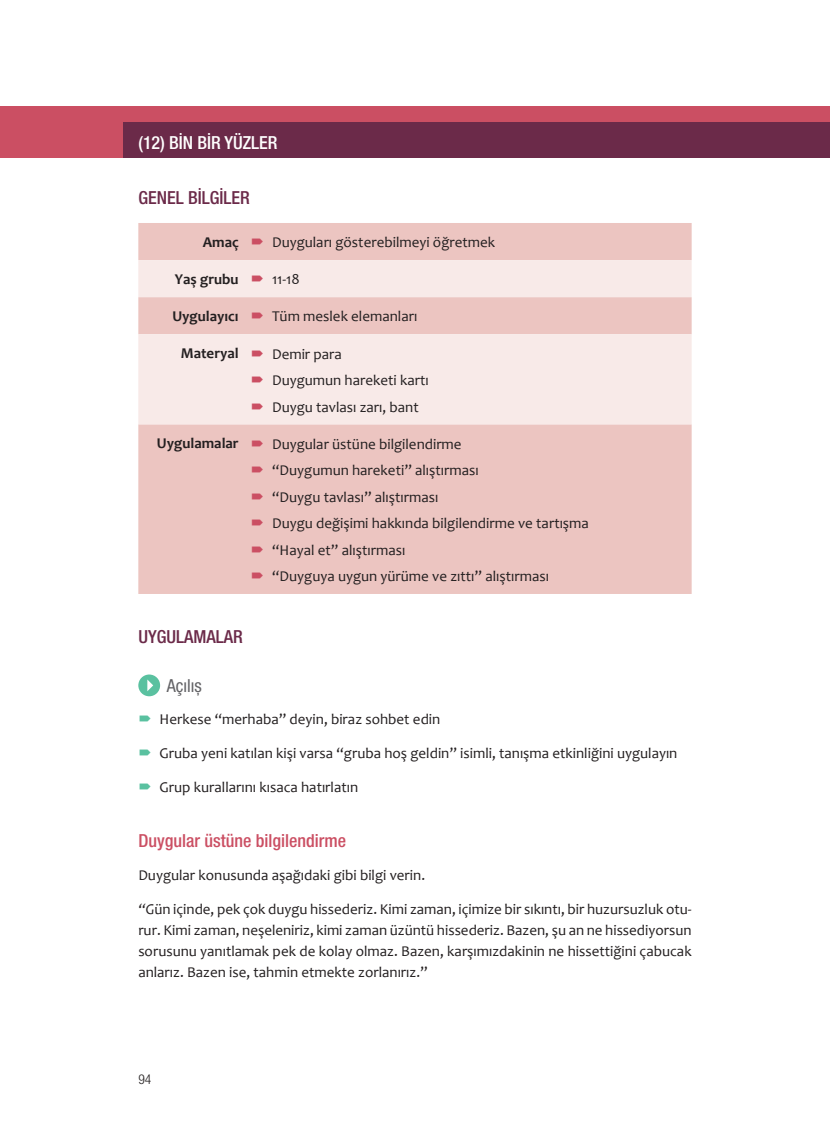
<style>
.page{position:relative;width:830px;height:1127px;background:#fff}
.page>*{position:absolute;margin:0;border:0;box-sizing:border-box;transform-origin:0 0}
.t1{font:500 condensed 18px "Helvetica Neue LT Pro";color:#cb4f63}
.t2{font:500 condensed 18px "Helvetica Neue LT Pro";color:#6b2a49}
.t3{font:500 condensed 18px "Helvetica Neue LT Pro";color:#fff}
.t4{font:condensed 18px "Helvetica Neue LT Pro";color:#636366}
.t5{font:15px/26.5px "Candara";color:#231f20}
.t6{font:700 15px "Candara";color:#231f20}
.t7{font:300 condensed 13.5px "Helvetica Neue LT Pro";color:#231f20}
.s1{font-style:italic}
</style>
<div class="page">
<div style="left:138px;top:223px;width:553px;height:371px;background:#ecc5c1"></div>
<svg style="left:138px;top:260px;width:553px;height:164px;fill:#f8eae8"></svg>
<div style="left:138px;top:674px;width:22px;height:22px;background:#5ac1a0;border-radius:50%"></div>
<svg style="left:147px;top:679px;width:6px;height:12px"></svg>
<div style="left:0;top:106px;width:829px;height:52px;background:#cb4f63"></div>
<div style="left:123px;top:123px;width:706px;height:35px;background:#6b2a49"></div>
<svg style="left:252px;top:239px;width:27px;height:9px"></svg>
<svg style="left:252px;top:276px;width:27px;height:9px"></svg>
<svg style="left:252px;top:313px;width:27px;height:9px"></svg>
<svg style="left:252px;top:350px;width:27px;height:9px"></svg>
<svg style="left:252px;top:377px;width:27px;height:9px"></svg>
<svg style="left:252px;top:403px;width:27px;height:9px"></svg>
<svg style="left:252px;top:440px;width:27px;height:10px"></svg>
<svg style="left:252px;top:467px;width:27px;height:9px"></svg>
<svg style="left:252px;top:493px;width:27px;height:10px"></svg>
<svg style="left:252px;top:520px;width:27px;height:9px"></svg>
<svg style="left:252px;top:546px;width:27px;height:10px"></svg>
<svg style="left:252px;top:573px;width:27px;height:9px"></svg>
<p class="t3" style="left:138px;top:132px;width:141px">(12) BİN BİR YÜZLER</p>
<p class="t2" style="left:138px;top:187px;width:113px">GENEL BİLGİLER</p>
<p class="t6" style="left:203px;top:232px;width:37px">Amaç</p>
<p class="t5" style="left:272px;top:229px;width:224px">Duyguları gösterebilmeyi öğretmek</p>
<p class="t6" style="left:175px;top:269px;width:65px">Yaş grubu</p>
<p class="t5" style="left:272px;top:266px;width:29px">11-18</p>
<p class="t6" style="left:172px;top:306px;width:68px">Uygulayıcı</p>
<p class="t5" style="left:272px;top:303px;width:147px">Tüm meslek elemanları</p>
<p class="t6" style="left:181px;top:343px;width:59px">Materyal</p>
<p class="t5" style="left:272px;top:340px;width:158px">Demir para<br>Duygumun hareketi kartı<br>Duygu tavlası zarı, bant</p>
<p class="t6" style="left:157px;top:434px;width:83px">Uygulamalar</p>
<p class="t5" style="left:272px;top:430px;width:318px">Duygular üstüne bilgilendirme<br>“Duygumun hareketi” alıştırması<br>“Duygu tavlası” alıştırması<br>Duygu değişimi hakkında bilgilendirme ve tartışma “Hayal et” alıştırması<br>“Duyguya uygun yürüme ve zıttı” alıştırması</p>
<p class="t2" style="left:138px;top:626px;width:106px">UYGULAMALAR</p>
<p class="t4" style="left:167px;top:675px;width:37px">Açılış</p>
<p class="t5" style="left:159px;top:706px;width:282px">Herkese “merhaba” deyin, biraz sohbet edin</p>
<p class="t5" style="left:159px;top:739px;width:519px">Gruba yeni katılan kişi varsa “gruba hoş geldin” isimli, tanışma etkinliğini uygulayın</p>
<p class="t5" style="left:159px;top:773px;width:200px">Grup kurallarını kısaca hatırlatın</p>
<p class="t1" style="left:138px;top:829px;width:209px">Duygular üstüne bilgilendirme</p>
<p class="t5" style="left:138px;top:862px;width:288px">Duygular konusunda aşağıdaki gibi bilgi verin.</p>
<p class="t5" style="left:138px;top:898px;width:554px;line-height:21px;text-align:justify"><span class="s1">“G</span>ün içinde, pek çok duygu hissederiz. Kimi zaman, içimize bir sıkıntı, bir huzursuzluk otu&shy;rur. Kimi zaman, neşeleniriz, kimi zaman üzüntü hissederiz. Bazen, şu an ne hissediyorsun sorusunu yanıtlamak pek de kolay olmaz. Bazen, karşımızdakinin ne hissettiğini çabucak anlarız. Bazen ise, tahmin etmekte zorlanırız.”</p>
<p class="t7" style="left:138px;top:1071px;width:14px">94</p>
</div>
